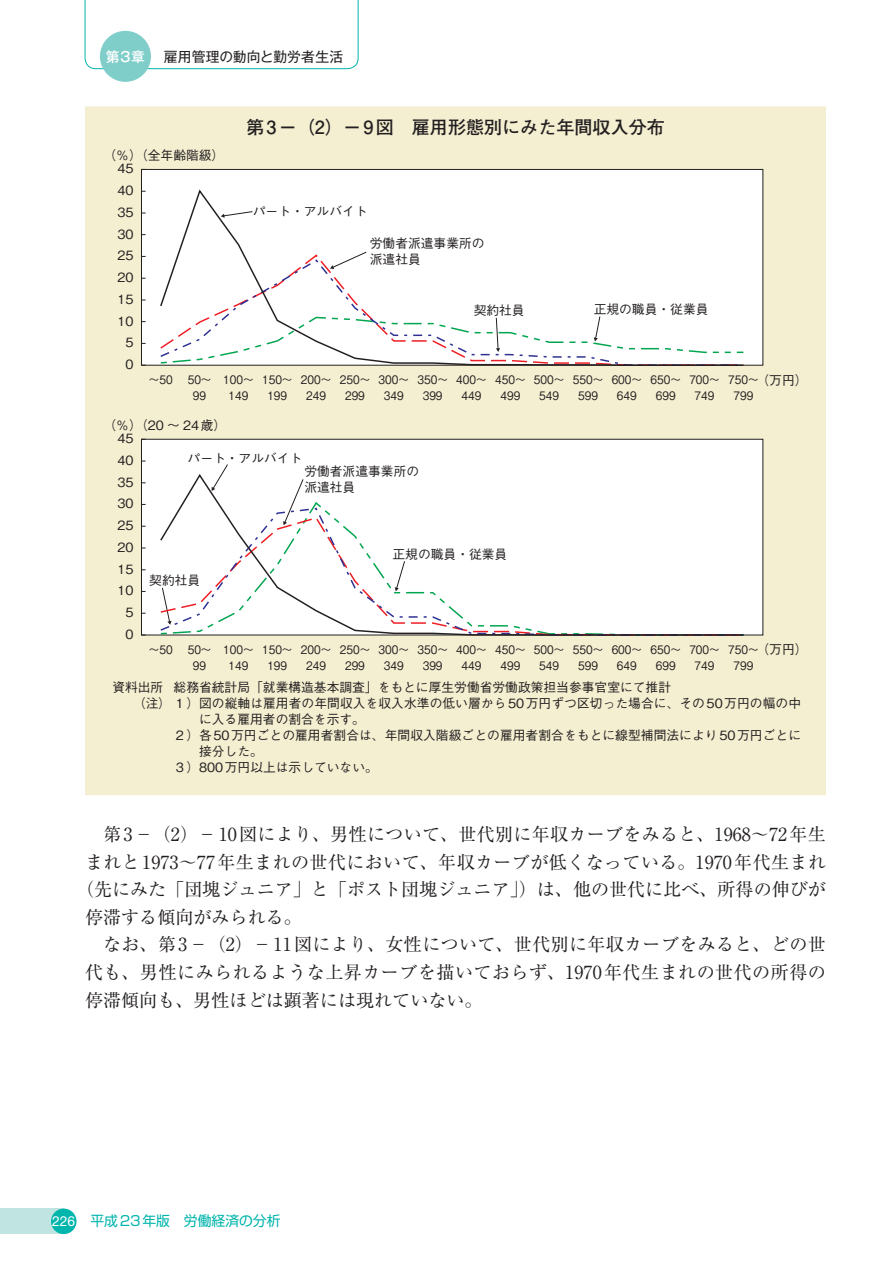
<style>
.page{position:relative;width:893px;height:1263px;background:#fff}
.page>*{position:absolute;margin:0;border:0;box-sizing:border-box;transform-origin:0 0}
.t1{font:18px "Ryumin Pro";letter-spacing:.015em;color:#231f20}
.t2{font:700 18px "Futo Go B101 Pro";color:#231f20}
.t3{font:13.8px "Shin Go Pro";color:#00b5ac}
.t4{font:13.8px "Gothic MB101 Pro";color:#231f20}
.t5{font:500 13.8px "Gothic MB101 Pro";color:#fff}
.t6{font:500 12.75px/15.9px "Gothic BBB Pro";color:#231f20}
.t7{font:500 11.7px/15.9px "Gothic BBB Pro";color:#231f20;text-align:center;scale:.9 1}
.s1{font-family:"Helvetica Neue LT Std";color:#fff}
</style>
<div class="page">
<div style="left:85px;top:106px;width:741px;height:689px;background:#f4efd1"></div>
<div style="left:141px;top:169px;width:622px;height:196px;background:#fff"></div>
<div style="left:141px;top:439px;width:622px;height:196px;background:#fff"></div>
<svg style="left:222px;top:464px;width:6px;height:8px"></svg>
<svg style="left:159px;top:189px;width:586px;height:178px"></svg>
<svg style="left:159px;top:472px;width:586px;height:164px"></svg>
<svg style="left:84px;top:0;width:275px;height:70px"></svg>
<div style="left:0;top:1208px;width:64px;height:26px;background:#bfe4e1"></div>
<div style="left:51px;top:1208px;width:26px;height:26px;background:#00b5ac;border-radius:50%"></div>
<div style="left:100px;top:31px;width:51px;height:51px;background:#80ceca;border-radius:50%"></div>
<p class="t5" style="left:106px;top:45px;width:41px">第3章</p>
<p class="t4" style="left:164px;top:45px;width:181px">雇用管理の動向と勤労者生活</p>
<p class="t6" style="left:104px;top:146px;width:40px">（％）</p>
<p class="t6" style="left:117px;top:159px;width:18px">45</p>
<p class="t6" style="left:117px;top:181px;width:18px">40</p>
<p class="t6" style="left:117px;top:203px;width:18px">35</p>
<p class="t6" style="left:117px;top:224px;width:18px">30</p>
<p class="t6" style="left:117px;top:246px;width:18px">25</p>
<p class="t6" style="left:117px;top:268px;width:18px">20</p>
<p class="t6" style="left:117px;top:290px;width:18px">15</p>
<p class="t6" style="left:117px;top:311px;width:18px">10</p>
<p class="t6" style="left:125px;top:333px;width:10px">5</p>
<p class="t6" style="left:125px;top:355px;width:10px">0</p>
<p class="t6" style="left:104px;top:416px;width:40px">（％）</p>
<p class="t6" style="left:117px;top:429px;width:18px">45</p>
<p class="t6" style="left:117px;top:451px;width:18px">40</p>
<p class="t6" style="left:117px;top:472px;width:18px">35</p>
<p class="t6" style="left:117px;top:494px;width:18px">30</p>
<p class="t6" style="left:117px;top:516px;width:18px">25</p>
<p class="t6" style="left:117px;top:538px;width:18px">20</p>
<p class="t6" style="left:117px;top:559px;width:18px">15</p>
<p class="t6" style="left:117px;top:581px;width:18px">10</p>
<p class="t6" style="left:125px;top:603px;width:10px">5</p>
<p class="t6" style="left:125px;top:625px;width:10px">0</p>
<p class="t6" style="left:135px;top:146px;width:91px">（全年齢階級）</p>
<h1 class="t2" style="left:246px;top:113px;width:420px">第 3－（2）－ 9図　雇用形態別にみた年間収入分布</h1>
<p class="t6" style="left:253px;top:202px;width:116px">パート・アルバイト</p>
<p class="t6" style="left:370px;top:234px;width:116px">労働者派遣事業所の派遣社員</p>
<p class="t6" style="left:474px;top:301px;width:53px">契約社員</p>
<p class="t6" style="left:594px;top:300px;width:116px">正規の職員・従業員</p>
<p class="t7" style="left:149px;top:370px;width:28px">～50</p>
<p class="t7" style="left:188px;top:370px;width:28px">50～<br>99</p>
<p class="t7" style="left:223px;top:370px;width:35px">100～<br>149</p>
<p class="t7" style="left:262px;top:370px;width:35px">150～<br>199</p>
<p class="t7" style="left:301px;top:370px;width:35px">200～<br>249</p>
<p class="t7" style="left:340px;top:370px;width:35px">250～<br>299</p>
<p class="t7" style="left:379px;top:370px;width:35px">300～<br>349</p>
<p class="t7" style="left:417px;top:370px;width:35px">350～<br>399</p>
<p class="t7" style="left:456px;top:370px;width:35px">400～<br>449</p>
<p class="t7" style="left:495px;top:370px;width:35px">450～<br>499</p>
<p class="t7" style="left:534px;top:370px;width:35px">500～<br>549</p>
<p class="t7" style="left:573px;top:370px;width:35px">550～<br>599</p>
<p class="t7" style="left:612px;top:370px;width:35px">600～<br>649</p>
<p class="t7" style="left:650px;top:370px;width:35px">650～<br>699</p>
<p class="t7" style="left:689px;top:370px;width:35px">700～<br>749</p>
<p class="t6" style="left:756px;top:371px;width:53px">（万円）</p>
<p class="t7" style="left:728px;top:370px;width:35px">750～<br>799</p>
<p class="t6" style="left:135px;top:416px;width:93px">（20 ～ 24歳）</p>
<p class="t6" style="left:188px;top:449px;width:116px">パート・アルバイト</p>
<p class="t6" style="left:304px;top:461px;width:116px">労働者派遣事業所の派遣社員</p>
<p class="t6" style="left:149px;top:570px;width:53px">契約社員</p>
<p class="t6" style="left:393px;top:544px;width:116px">正規の職員・従業員</p>
<p class="t7" style="left:149px;top:640px;width:28px">～50</p>
<p class="t6" style="left:756px;top:640px;width:53px">（万円）</p>
<p class="t7" style="left:188px;top:640px;width:28px">50～<br>99</p>
<p class="t7" style="left:223px;top:640px;width:35px">100～<br>149</p>
<p class="t7" style="left:262px;top:640px;width:35px">150～<br>199</p>
<p class="t7" style="left:301px;top:640px;width:35px">200～<br>249</p>
<p class="t7" style="left:340px;top:640px;width:35px">250～<br>299</p>
<p class="t7" style="left:379px;top:640px;width:35px">300～<br>349</p>
<p class="t7" style="left:417px;top:640px;width:35px">350～<br>399</p>
<p class="t7" style="left:456px;top:640px;width:35px">400～<br>449</p>
<p class="t7" style="left:495px;top:640px;width:35px">450～<br>499</p>
<p class="t7" style="left:534px;top:640px;width:35px">500～<br>549</p>
<p class="t7" style="left:573px;top:640px;width:35px">550～<br>599</p>
<p class="t7" style="left:612px;top:640px;width:35px">600～<br>649</p>
<p class="t7" style="left:650px;top:640px;width:35px">650～<br>699</p>
<p class="t7" style="left:689px;top:640px;width:35px">700～<br>749</p>
<p class="t7" style="left:728px;top:640px;width:35px">750～<br>799</p>
<p class="t6" style="left:112px;top:677px;width:53px">資料出所</p>
<p class="t6" style="left:174px;top:678px;width:499px">総務省統計局「就業構造基本調査」をもとに厚生労働省労働政策担当参事官室にて推計</p>
<p class="t6" style="left:112px;top:693px;width:690px">　　（注）１）図の縦軸は雇用者の年間収入を収入水準の低い層から50万円ずつ区切った場合に、その50万円の幅の中</p>
<p class="t6" style="left:199px;top:709px;width:167px">に入る雇用者の割合を示す。</p>
<p class="t6" style="left:174px;top:725px;width:629px">２）各50万円ごとの雇用者割合は、年間収入階級ごとの雇用者割合をもとに線型補間法により50万円ごとに</p>
<p class="t6" style="left:199px;top:741px;width:65px">接分した。</p>
<p class="t6" style="left:174px;top:757px;width:206px">３）800万円以上は示していない。</p>
<h1 class="t1" style="left:103px;top:820px;width:724px">第 3−（2）− 10図により、男性について、世代別に年収カーブをみると、1968〜72年生</h1>
<h1 class="t1" style="left:85px;top:848px;width:743px">まれと1973〜77年生まれの世代において、年収カーブが低くなっている。1970年代生まれ</h1>
<h1 class="t1" style="left:76px;top:875px;width:751px">（先にみた「団塊ジュニア」と「ポスト団塊ジュニア」）は、他の世代に比べ、所得の伸びが</h1>
<h1 class="t1" style="left:85px;top:903px;width:218px">停滞する傾向がみられる。</h1>
<h1 class="t1" style="left:103px;top:930px;width:724px">なお、第3−（2）−11図により、女性について、世代別に年収カーブをみると、どの世</h1>
<h1 class="t1" style="left:85px;top:958px;width:742px">代も、男性にみられるような上昇カーブを描いておらず、1970年代生まれの世代の所得の</h1>
<h1 class="t1" style="left:85px;top:986px;width:399px">停滞傾向も、男性ほどは顕著には現れていない。</h1>
<p class="t3" style="left:52px;top:1210px;width:230px"><span class="s1">226</span> 平成23年版　労働経済の分析</p>
</div>
